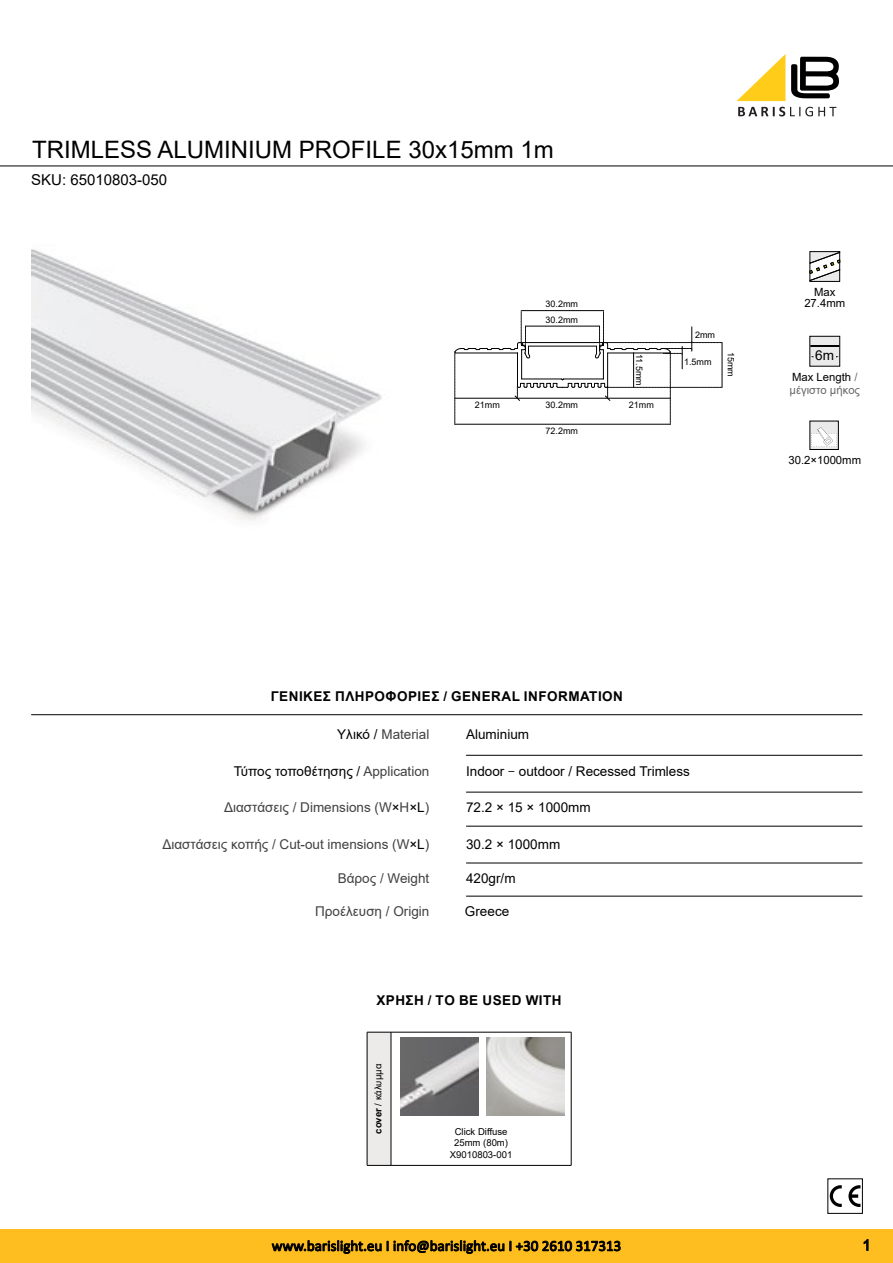
<style>
.page{position:relative;width:893px;height:1263px;background:#fff}
.page>*{position:absolute;margin:0;border:0;box-sizing:border-box;transform-origin:0 0}
.t1{font:24px "Arial";color:#000}
.t2{font:15px "Calibri";color:#000}
.t3{font:15px "Arial";color:#000}
.t4{font:13.65px "Arial";color:#000}
.t5{font:13.5px "Arial";color:#414042}
.t6{font:13.5px "Arial";color:#000}
.t7{font:700 13.5px "Arial";letter-spacing:.035em;color:#000}
.t8{font:11.4px/13.6px "Arial";color:#656669}
.t9{font:11.4px/11.2px "Arial";color:#000;text-align:center}
.t10{font:9.45px/11.4px "Arial";color:#000;text-align:center}
.t11{font:9px/16px "Arial";color:#000}
.s1{color:#000}
.s2{color:#414042}
.s3{font-family:"Myriad Pro"}
.s4{font-weight:700}
</style>
<div class="page">
<svg style="left:738px;top:107px;width:98px;height:9px"></svg>
<svg style="left:791px;top:57px;width:48px;height:41px"></svg>
<svg style="left:737px;top:54px;width:48px;height:47px"></svg>
<div style="left:0;top:1229px;width:893px;height:34px;background:#febe1f"></div>
<svg style="left:272px;top:1240px;width:109px;height:13px"></svg>
<svg style="left:394px;top:1240px;width:110px;height:13px"></svg>
<svg style="left:510px;top:1241px;width:110px;height:10px"></svg>
<hr style="left:0;top:166px;width:893px;height:1px;background:#000">
<svg style="left:864px;top:1239px;width:4px;height:11px"></svg>
<svg style="left:810px;top:251px;width:30px;height:31px"></svg>
<div style="left:810px;top:336px;width:30px;height:30px;background:#eaeaea;border:1px solid #000101"></div>
<svg style="left:811px;top:345px;width:28px;height:2px"></svg>
<hr style="left:466px;top:755px;width:396px;height:1px;background:#000">
<hr style="left:466px;top:792px;width:396px;height:1px;background:#000">
<hr style="left:466px;top:863px;width:396px;height:1px;background:#000">
<hr style="left:466px;top:826px;width:396px;height:1px;background:#000">
<hr style="left:466px;top:896px;width:396px;height:1px;background:#000">
<hr style="left:31px;top:714px;width:831px;height:1px;background:#000">
<svg style="left:830px;top:1185px;width:12px;height:22px"></svg>
<svg style="left:848px;top:1185px;width:12px;height:22px"></svg>
<div style="left:367px;top:1032px;width:24px;height:133px;background:#ecebea"></div>
<hr style="left:391px;top:1032px;width:180px;height:1px;background:#000">
<hr style="left:391px;top:1165px;width:180px;height:1px;background:#000">
<hr style="left:571px;top:1032px;width:1px;height:133px;background:#000">
<hr style="left:367px;top:1032px;width:1px;height:133px;background:#000">
<hr style="left:391px;top:1032px;width:1px;height:133px;background:#000">
<svg style="left:367px;top:1032px;width:24px;height:1px"></svg>
<svg style="left:367px;top:1165px;width:24px;height:1px"></svg>
<img style="left:400px;top:1037px;width:78px;height:78px">
<img style="left:487px;top:1037px;width:77px;height:78px">
<img style="left:31px;top:249px;width:351px;height:272px">
<hr style="left:722px;top:343px;width:1px;height:44px;background:#000">
<hr style="left:522px;top:310px;width:81px;height:1px;background:#000">
<svg style="left:454px;top:311px;width:268px;height:114px"></svg>
<div style="left:810px;top:421px;width:28px;height:28px;background:#eaeaea"></div>
<svg style="left:811px;top:427px;width:27px;height:21px"></svg>
<h1 class="t1" style="left:32px;top:133px;width:523px">TRIMLESS ALUMINIUM PROFILE 30x15mm 1m</h1>
<p class="t3" style="left:31px;top:170px;width:137px">SKU: 65010803-050</p>
<p class="t11" style="left:546px;top:296px;width:34px">30.2mm<br>30.2mm</p>
<p class="t11" style="left:695px;top:327px;width:21px">2mm</p>
<p class="t11" style="left:684px;top:354px;width:29px">1.5mm</p>
<p class="t11" style="left:647px;top:354px;width:33px;rotate:90deg">11.5mm</p>
<p class="t11" style="left:739px;top:352px;width:26px;rotate:90deg">15mm</p>
<p class="t11" style="left:546px;top:396px;width:34px">30.2mm</p>
<p class="t11" style="left:475px;top:396px;width:26px">21mm</p>
<p class="t11" style="left:629px;top:396px;width:26px">21mm</p>
<p class="t11" style="left:546px;top:422px;width:34px">72.2mm</p>
<p class="t9" style="left:804px;top:286px;width:42px">Max<br>27.4mm</p>
<p class="t4" style="left:815px;top:346px;width:20px">6m</p>
<p class="t8" style="left:789px;top:370px;width:72px"><span class="s1">Max Length</span> / μέγιστο μήκος</p>
<p class="t9" style="left:788px;top:454px;width:74px">30.2×1000mm</p>
<p class="t7" style="left:271px;top:687px;width:354px">ΓΕΝΙΚΈΣ ΠΛΗΡΟΦΟΡΊΕΣ / GENERAL INFORMATION</p>
<p class="t5" style="left:337px;top:725px;width:94px"><span class="s1">Υλικό /</span> Material</p>
<p class="t6" style="left:466px;top:725px;width:65px">Aluminium</p>
<p class="t6" style="left:234px;top:762px;width:197px">Τύπος τοποθέτησης / <span class="s2">Application</span></p>
<p class="t6" style="left:466px;top:762px;width:225px">Indoor <span class="s3">–</span> outdoor / Recessed Trimless</p>
<p class="t5" style="left:224px;top:798px;width:207px">Διαστάσεις / Dimensions (W<span class="s1">×</span>H<span class="s1">×L</span>)</p>
<p class="t6" style="left:466px;top:798px;width:126px">72.2 × 15 × 1000mm</p>
<p class="t5" style="left:162px;top:835px;width:268px">Διαστάσεις κοπής / Cut-out imensions (W<span class="s1">×L</span>)</p>
<p class="t6" style="left:466px;top:835px;width:96px">30.2 × 1000mm</p>
<p class="t5" style="left:338px;top:869px;width:93px">Βάρος / Weight</p>
<p class="t6" style="left:466px;top:869px;width:51px">420gr/m</p>
<p class="t5" style="left:315px;top:901px;width:116px">Προέλευση / Origin</p>
<p class="t6" style="left:465px;top:901px;width:46px">Greece</p>
<p class="t7" style="left:376px;top:991px;width:187px">ΧΡΉΣΗ / TΟ BE USED WITH</p>
<p class="t10" style="left:373px;top:1134px;width:71px;rotate:-90deg"><span class="s4">COVER</span> / κάλυμμα</p>
<p class="t10" style="left:450px;top:1126px;width:64px">Click Diffuse<br>25mm (80m)<br>X9010803-001</p>
<p class="t2" style="left:272px;top:1235px;width:351px">www.barislight.eu I info@barislight.eu Ι +30 2610 317313</p>
<p class="t3" style="left:862px;top:1235px;width:10px">1</p>
</div>
